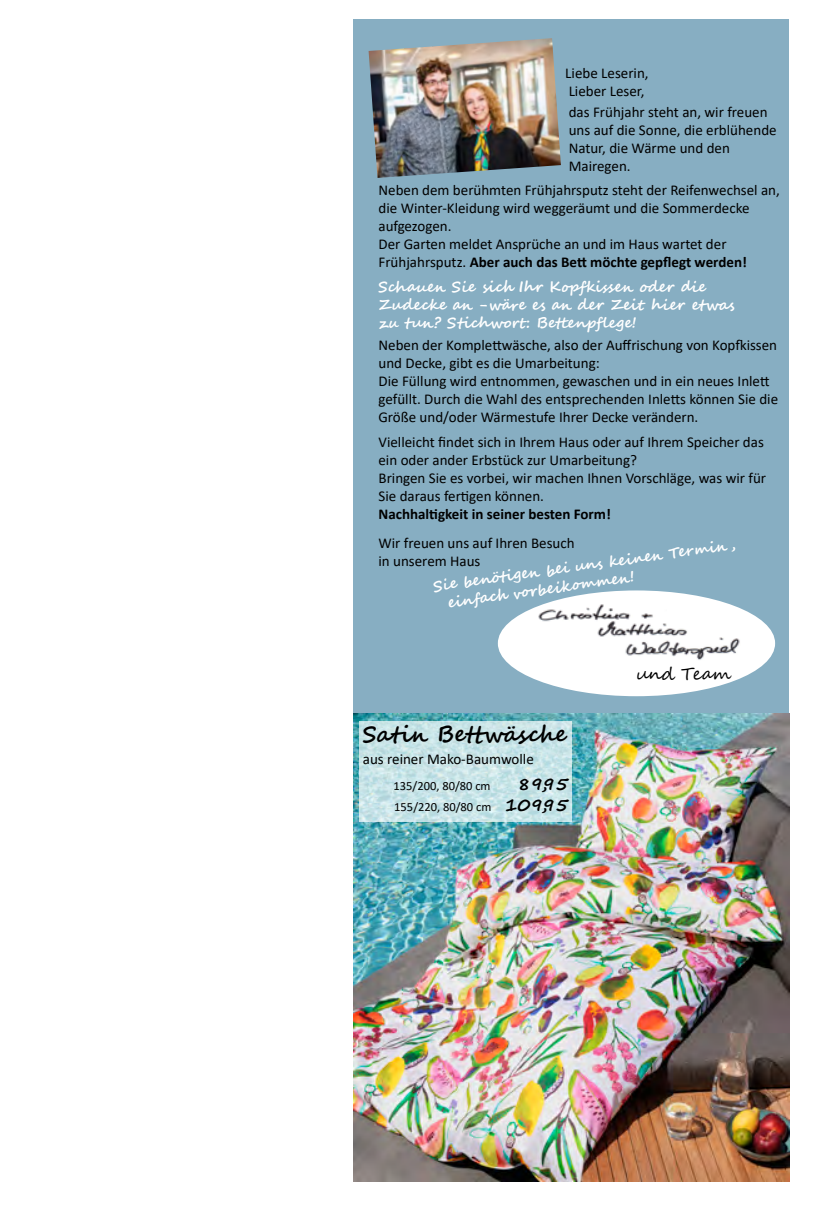
<style>
.page{position:relative;width:815px;height:1205px;background:#fff}
.page>*{position:absolute;margin:0;border:0;box-sizing:border-box;transform-origin:0 0}
.t1{font:700 22.5px "Segoe Script";color:#000}
.t2{font:17.5px "Segoe Script";color:#000}
.t3{font:700 17.5px "Segoe Script";color:#000}
.t4{font:15px/18px "Calibri";color:#000}
.t5{font:700 15px/18px "Segoe Script";color:#fff}
.t6{font:700 15px "Calibri";color:#000}
.t7{font:12.5px "Calibri";color:#000}
.s1{font-weight:700}
.s2{font-family:"Segoe Script";font-weight:700;font-size:17.5px}
</style>
<div class="page">
<div style="left:353px;top:19px;width:436px;height:699px;background:#87aec2"></div>
<img style="left:369px;top:38px;width:192px;height:140px">
<img style="left:353px;top:714px;width:436px;height:467px">
<svg style="left:359px;top:721px;width:213px;height:100px;background:#c8e3e7"></svg>
<div style="left:498px;top:590px;width:277px;height:106px;background:#fff;border-radius:50%"></div>
<img style="left:534px;top:604px;width:153px;height:33px">
<img style="left:625px;top:637px;width:115px;height:23px">
<p class="t4" style="left:565px;top:63px;width:85px">Liebe Leserin,<br>Lieber Leser,</p>
<p class="t4" style="left:569px;top:102px;width:209px">das Frühjahr steht an, wir freuen uns auf die Sonne, die erblühende<br>Natur, die Wärme und den<br>Mairegen.</p>
<p class="t4" style="left:378px;top:180px;width:403px">Neben dem berühmten Frühjahrsputz steht der Reifenwechsel an, die Winter-Kleidung wird weggeräumt und die Sommerdecke aufgezogen.<br>Der Garten meldet Ansprüche an und im Haus wartet der Frühjahrsputz. <span class="s1">Aber auch das Bett möchte gepflegt werden!</span></p>
<p class="t5" style="left:378px;top:277px;width:358px">Schauen Sie sich Ihr Kopfkissen oder die<br>Zudecke an -wäre es an der Zeit hier etwas zu tun? Stichwort: Bettenpflege!</p>
<p class="t4" style="left:378px;top:336px;width:401px">Neben der Komplettwäsche, also der Auffrischung von Kopfkissen und Decke, gibt es die Umarbeitung:<br>Die Füllung wird entnommen, gewaschen und in ein neues Inlett gefüllt. Durch die Wahl des entsprechenden Inletts können Sie die Größe und/oder Wärmestufe Ihrer Decke verändern.</p>
<p class="t4" style="left:378px;top:433px;width:389px">Vielleicht findet sich in Ihrem Haus oder auf Ihrem Speicher das ein oder ander Erbstück zur Umarbeitung?<br>Bringen Sie es vorbei, wir machen Ihnen Vorschläge, was wir für Sie daraus fertigen können.</p>
<p class="t6" style="left:378px;top:503px;width:234px">Nachhaltigkeit in seiner besten Form!</p>
<p class="t4" style="left:378px;top:534px;width:198px">Wir freuen uns auf Ihren Besuch in unserem Haus</p>
<p class="t5" style="left:444px;top:576px;width:294px;text-indent:-12px;rotate:-8deg">Sie benötigen bei uns keinen Termin , einfach vorbeikommen!</p>
<h1 class="t1" style="left:363px;top:716px;width:205px">Satin Bettwäsche</h1>
<p class="t4" style="left:363px;top:749px;width:172px">aus reiner Mako-Baumwolle</p>
<p class="t7" style="left:394px;top:777px;width:99px">135/200, 80/80 cm</p>
<p class="t3" style="left:518px;top:769px;width:52px">89,95</p>
<p class="t7" style="left:394px;top:798px;width:175px">155/220, 80/80 cm <span class="s2">109,95</span></p>
<p class="t2" style="left:636px;top:659px;width:98px">und Team</p>
</div>
